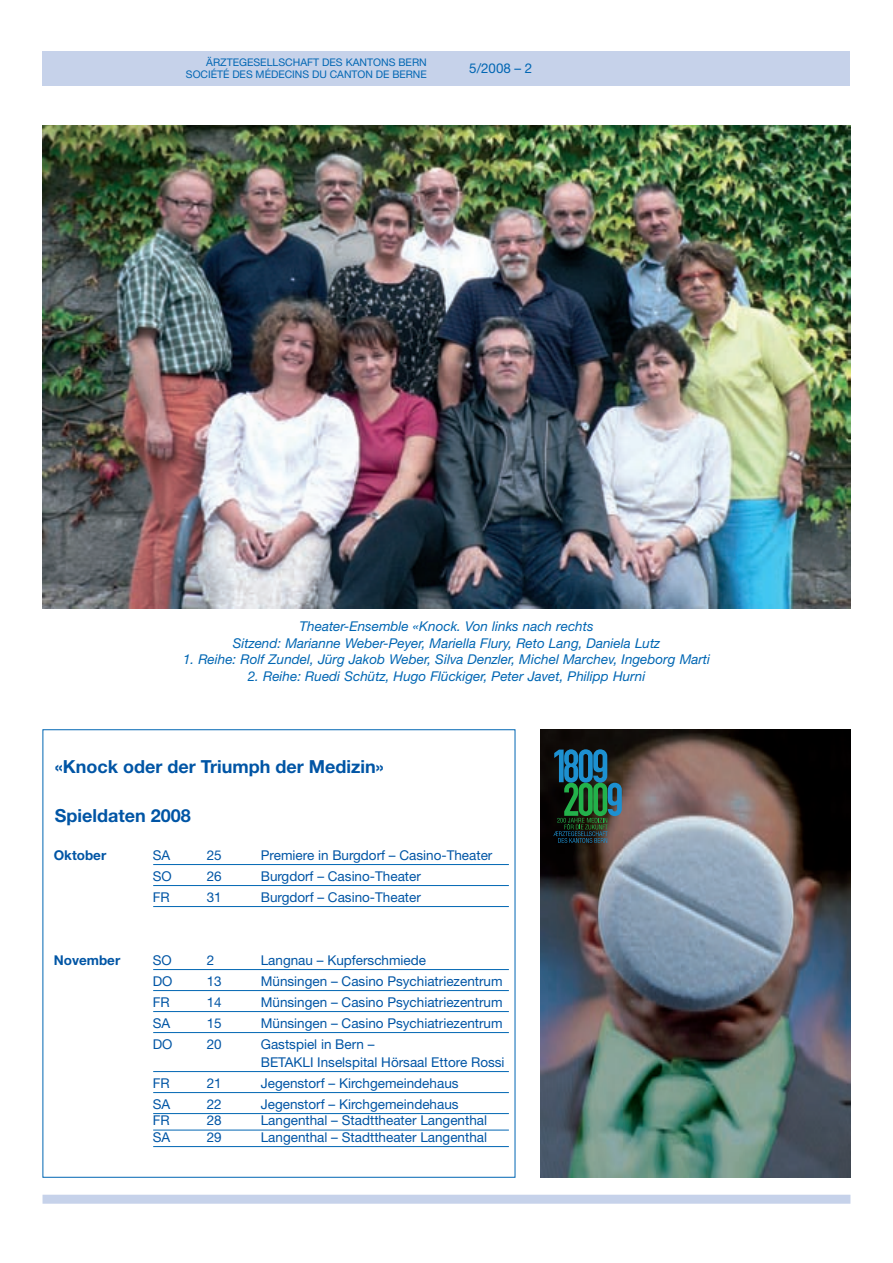
<style>
.page{position:relative;width:893px;height:1263px;background:#fff}
.page>*{position:absolute;margin:0;border:0;box-sizing:border-box;transform-origin:0 0}
.t1{font:700 18px "Helvetica Neue";color:#0155a5}
.t2{font:13.5px/18px "Helvetica Neue";color:#0155a5}
.t3{font:italic 13.5px/16.5px "Helvetica Neue";color:#0166b3;text-align:center}
.t4{font:700 13.5px "Helvetica Neue";color:#0155a5}
.t5{font:13.5px "Helvetica Neue";color:#0166b3}
.t6{font:10.5px/12px "Helvetica Neue";color:#0166b3;text-align:right}
</style>
<div class="page">
<div style="left:43px;top:1195px;width:807px;height:9px;background:#c6d2ea"></div>
<div style="left:43px;top:51px;width:807px;height:34px;background:#c6d2ea"></div>
<hr style="left:153px;top:864px;width:356px;height:1px;background:#0166b3">
<hr style="left:153px;top:885px;width:356px;height:1px;background:#0166b3">
<hr style="left:153px;top:906px;width:356px;height:1px;background:#0166b3">
<hr style="left:153px;top:969px;width:356px;height:1px;background:#0166b3">
<hr style="left:153px;top:990px;width:356px;height:1px;background:#0166b3">
<hr style="left:153px;top:1011px;width:356px;height:1px;background:#0166b3">
<hr style="left:153px;top:1032px;width:356px;height:1px;background:#0166b3">
<hr style="left:153px;top:1071px;width:356px;height:1px;background:#0166b3">
<hr style="left:153px;top:1092px;width:356px;height:1px;background:#0166b3">
<hr style="left:153px;top:1113px;width:356px;height:1px;background:#0166b3">
<hr style="left:153px;top:1130px;width:356px;height:1px;background:#0166b3">
<hr style="left:153px;top:1146px;width:356px;height:1px;background:#0166b3">
<img style="left:43px;top:125px;width:807px;height:483px">
<img style="left:541px;top:729px;width:309px;height:449px">
<svg style="left:553px;top:749px;width:69px;height:94px;background:#22504c"></svg>
<p class="t6" style="left:186px;top:57px;width:242px">ÄRZTEGESELLSCHAFT DES KANTONS BERN<br>SOCIÉTÉ DES MÉDECINS DU CANTON DE BERNE</p>
<p class="t5" style="left:469px;top:64px;width:65px">5/2008 – 2</p>
<p class="t3" style="left:233px;top:619px;width:429px">Theater-Ensemble «Knock. Von links nach rechts<br>Sitzend: Marianne Weber-Peyer, Mariella Flury, Reto Lang, Daniela Lutz</p>
<p class="t3" style="left:183px;top:652px;width:529px">1. Reihe: Rolf Zundel, Jürg Jakob Weber, Silva Denzler, Michel Marchev, Ingeborg Marti</p>
<p class="t3" style="left:248px;top:669px;width:399px">2. Reihe: Ruedi Schütz, Hugo Flückiger, Peter Javet, Philipp Hurni</p>
<h1 class="t1" style="left:55px;top:760px;width:330px">«Knock oder der Triumph der Medizin»</h1>
<h1 class="t1" style="left:55px;top:809px;width:138px">Spieldaten 2008</h1>
<p class="t4" style="left:54px;top:850px;width:54px">Oktober</p>
<p class="t2" style="left:153px;top:847px;width:19px">SA</p>
<p class="t2" style="left:207px;top:847px;width:17px">25</p>
<p class="t2" style="left:261px;top:847px;width:233px">Premiere in Burgdorf – Casino-Theater</p>
<p class="t2" style="left:153px;top:868px;width:21px">SO</p>
<p class="t2" style="left:207px;top:868px;width:17px">26</p>
<p class="t2" style="left:261px;top:868px;width:162px">Burgdorf – Casino-Theater</p>
<p class="t2" style="left:153px;top:889px;width:18px">FR</p>
<p class="t2" style="left:207px;top:889px;width:17px">31</p>
<p class="t2" style="left:261px;top:889px;width:162px">Burgdorf – Casino-Theater</p>
<p class="t4" style="left:54px;top:955px;width:68px">November</p>
<p class="t2" style="left:153px;top:952px;width:21px">SO</p>
<p class="t2" style="left:207px;top:952px;width:9px">2</p>
<p class="t2" style="left:261px;top:952px;width:167px">Langnau – Kupferschmiede</p>
<p class="t2" style="left:153px;top:973px;width:21px">DO</p>
<p class="t2" style="left:207px;top:973px;width:17px">13</p>
<p class="t2" style="left:261px;top:973px;width:243px">Münsingen – Casino Psychiatriezentrum</p>
<p class="t2" style="left:153px;top:994px;width:18px">FR</p>
<p class="t2" style="left:207px;top:994px;width:17px">14</p>
<p class="t2" style="left:261px;top:994px;width:243px">Münsingen – Casino Psychiatriezentrum</p>
<p class="t2" style="left:153px;top:1015px;width:19px">SA</p>
<p class="t2" style="left:207px;top:1015px;width:17px">15</p>
<p class="t2" style="left:261px;top:1015px;width:243px">Münsingen – Casino Psychiatriezentrum</p>
<p class="t2" style="left:153px;top:1036px;width:21px">DO</p>
<p class="t2" style="left:207px;top:1036px;width:17px">20</p>
<p class="t2" style="left:261px;top:1036px;width:245px">Gastspiel in Bern –<br>BETAKLI Inselspital Hörsaal Ettore Rossi</p>
<p class="t2" style="left:153px;top:1075px;width:18px">FR</p>
<p class="t2" style="left:207px;top:1075px;width:17px">21</p>
<p class="t2" style="left:261px;top:1075px;width:199px">Jegenstorf – Kirchgemeindehaus</p>
<p class="t2" style="left:153px;top:1096px;width:19px">SA</p>
<p class="t2" style="left:207px;top:1096px;width:17px">22</p>
<p class="t2" style="left:261px;top:1096px;width:199px">Jegenstorf – Kirchgemeindehaus</p>
<p class="t2" style="left:153px;top:1113px;width:18px">FR</p>
<p class="t2" style="left:207px;top:1113px;width:17px">28</p>
<p class="t2" style="left:261px;top:1113px;width:228px">Langenthal – Stadttheater Langenthal</p>
<p class="t2" style="left:153px;top:1129px;width:19px">SA</p>
<p class="t2" style="left:207px;top:1129px;width:17px">29</p>
<p class="t2" style="left:261px;top:1129px;width:228px">Langenthal – Stadttheater Langenthal</p>
</div>
